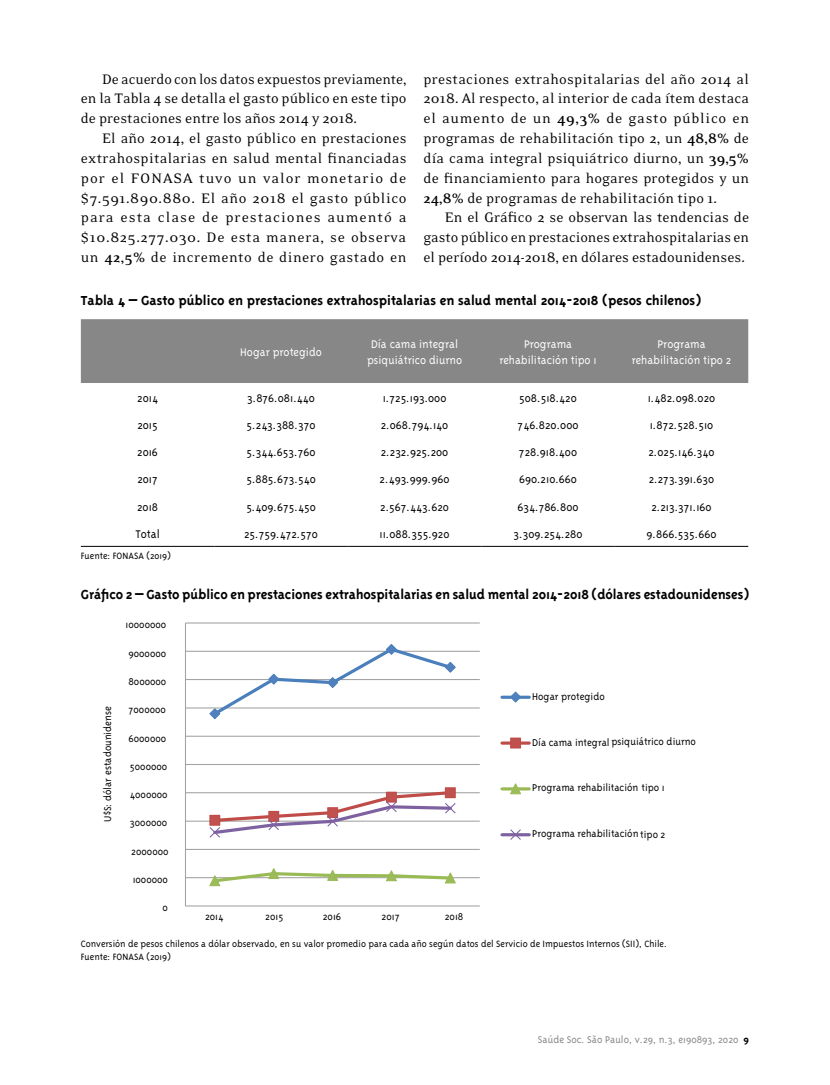
<style>
.page{position:relative;width:830px;height:1085px;background:#fff}
.page>*{position:absolute;margin:0;border:0;box-sizing:border-box;transform-origin:0 0}
.t1{font:15.75px/19.8px "Eidetic Neo";letter-spacing:.005em;color:#000;text-align:justify}
.t2{font:700 15px "Triplex";letter-spacing:-.005em;color:#000}
.t3{font:300 12.75px "Triplex";color:#000}
.t4{font:300 12.75px/16.5px "Triplex";color:#fff;text-align:center}
.t5{font:300 11.4px "Triplex";color:#000}
.t6{font:300 11.25px "Triplex";color:#878787}
.t7{font:300 10.5px/13.5px "Triplex";color:#000}
.s1{font-weight:700}
.s2{font-weight:700;color:#000}
</style>
<div class="page">
<div style="left:81px;top:319px;width:666px;height:64px;background:#878787"></div>
<hr style="left:81px;top:546px;width:133px;height:1px;background:#000">
<hr style="left:214px;top:546px;width:133px;height:1px;background:#000">
<hr style="left:347px;top:546px;width:134px;height:1px;background:#000">
<hr style="left:481px;top:546px;width:133px;height:1px;background:#000">
<hr style="left:614px;top:546px;width:133px;height:1px;background:#000">
<hr style="left:185px;top:877px;width:294px;height:1px;background:#a2a2a2">
<hr style="left:185px;top:848px;width:294px;height:1px;background:#a2a2a2">
<hr style="left:185px;top:820px;width:294px;height:1px;background:#a2a2a2">
<hr style="left:185px;top:792px;width:294px;height:1px;background:#a2a2a2">
<hr style="left:185px;top:763px;width:294px;height:1px;background:#a2a2a2">
<hr style="left:185px;top:735px;width:294px;height:1px;background:#a2a2a2">
<hr style="left:185px;top:707px;width:294px;height:1px;background:#a2a2a2">
<hr style="left:185px;top:679px;width:294px;height:1px;background:#a2a2a2">
<hr style="left:185px;top:650px;width:294px;height:1px;background:#a2a2a2">
<hr style="left:185px;top:622px;width:294px;height:1px;background:#a2a2a2">
<hr style="left:185px;top:623px;width:1px;height:282px;background:#a2a2a2">
<hr style="left:185px;top:905px;width:294px;height:1px;background:#a2a2a2">
<svg style="left:208px;top:644px;width:248px;height:75px"></svg>
<div style="left:444px;top:787px;width:11px;height:11px;border:1px solid #bf4c49"></div>
<svg style="left:208px;top:868px;width:249px;height:18px"></svg>
<svg style="left:208px;top:789px;width:248px;height:49px"></svg>
<hr style="left:501px;top:695px;width:28px;height:3px;background:#4a7fbc">
<svg style="left:509px;top:691px;width:12px;height:12px"></svg>
<hr style="left:501px;top:741px;width:28px;height:3px;background:#bf4c49">
<div style="left:510px;top:738px;width:10px;height:9px;background:#c1514e"></div>
<div style="left:510px;top:737px;width:11px;height:11px;border:1px solid #bf4c49"></div>
<hr style="left:501px;top:787px;width:28px;height:3px;background:#9aba55">
<svg style="left:508px;top:783px;width:14px;height:11px"></svg>
<hr style="left:501px;top:833px;width:28px;height:3px;background:#7d61a1">
<svg style="left:509px;top:829px;width:12px;height:11px"></svg>
<p class="t1" style="left:81px;top:69px;width:327px;text-indent:21px">De acuerdo con los datos expuestos previamente, en la Tabla 4 se detalla el gasto público en este tipo de prestaciones entre los años 2014 y 2018.</p>
<p class="t1" style="left:81px;top:129px;width:327px;text-indent:21px">El año 2014, el gasto público en prestaciones extrahospitalarias en salud mental financiadas por el FONASA tuvo un valor monetario de $7.591.890.880. El año 2018 el gasto público para esta clase de prestaciones aumentó a $10.825.277.030. De esta manera, se observa un <span class="s1">42,5%</span> de incremento de dinero gastado en</p>
<p class="t1" style="left:423px;top:69px;width:327px">prestaciones extrahospitalarias del año 2014 al 2018. Al respecto, al interior de cada ítem destaca el aumento de un <span class="s1">49,3%</span> de gasto público en programas de rehabilitación tipo 2, un <span class="s1">48,8%</span> de día cama integral psiquiátrico diurno, un <span class="s1">39,5% </span>de financiamiento para hogares protegidos y un <span class="s1">24,8%</span> de programas de rehabilitación tipo 1.</p>
<p class="t1" style="left:423px;top:208px;width:327px;text-indent:21px">En el Gráfico 2 se observan las tendencias de gasto público en prestaciones extrahospitalarias en el período 2014-2018, en dólares estadounidenses.</p>
<p class="t2" style="left:81px;top:291px;width:621px">Tabla 4 – Gasto público en prestaciones extrahospitalarias en salud mental 2014-2018 (pesos chilenos)</p>
<p class="t4" style="left:240px;top:344px;width:83px">Hogar protegido</p>
<p class="t4" style="left:367px;top:335px;width:97px">Día cama integral psiquiátrico diurno</p>
<p class="t4" style="left:499px;top:335px;width:99px">Programa rehabilitación tipo 1</p>
<p class="t4" style="left:631px;top:335px;width:101px">Programa rehabilitación tipo 2</p>
<p class="t3" style="left:137px;top:390px;width:22px">2014</p>
<p class="t3" style="left:247px;top:390px;width:69px">3.876.081.440</p>
<p class="t3" style="left:382px;top:390px;width:65px">1.725.193.000</p>
<p class="t3" style="left:519px;top:390px;width:59px">508.518.420</p>
<p class="t3" style="left:647px;top:390px;width:69px">1.482.098.020</p>
<p class="t3" style="left:137px;top:418px;width:22px">2015</p>
<p class="t3" style="left:246px;top:418px;width:70px">5.243.388.370</p>
<p class="t3" style="left:380px;top:418px;width:69px">2.068.794.140</p>
<p class="t3" style="left:517px;top:418px;width:62px">746.820.000</p>
<p class="t3" style="left:649px;top:418px;width:65px">1.872.528.510</p>
<p class="t3" style="left:137px;top:445px;width:22px">2016</p>
<p class="t3" style="left:246px;top:445px;width:70px">5.344.653.760</p>
<p class="t3" style="left:380px;top:445px;width:69px">2.232.925.200</p>
<p class="t3" style="left:518px;top:445px;width:60px">728.918.400</p>
<p class="t3" style="left:648px;top:445px;width:68px">2.025.146.340</p>
<p class="t3" style="left:137px;top:472px;width:22px">2017</p>
<p class="t3" style="left:246px;top:472px;width:71px">5.885.673.540</p>
<p class="t3" style="left:379px;top:472px;width:71px">2.493.999.960</p>
<p class="t3" style="left:518px;top:472px;width:59px">690.210.660</p>
<p class="t3" style="left:648px;top:472px;width:67px">2.273.391.630</p>
<p class="t3" style="left:137px;top:499px;width:22px">2018</p>
<p class="t3" style="left:246px;top:499px;width:71px">5.409.675.450</p>
<p class="t3" style="left:380px;top:499px;width:70px">2.567.443.620</p>
<p class="t3" style="left:517px;top:499px;width:62px">634.786.800</p>
<p class="t3" style="left:651px;top:499px;width:62px">2.213.371.160</p>
<p class="t3" style="left:135px;top:526px;width:26px">Total</p>
<p class="t3" style="left:244px;top:526px;width:75px">25.759.472.570</p>
<p class="t3" style="left:379px;top:526px;width:71px">11.088.355.920</p>
<p class="t3" style="left:513px;top:526px;width:70px">3.309.254.280</p>
<p class="t3" style="left:646px;top:526px;width:71px">9.866.535.660</p>
<p class="t7" style="left:81px;top:548px;width:91px">Fuente: FONASA (2019)</p>
<p class="t2" style="left:81px;top:585px;width:669px">Gráfico 2 – Gasto público en prestaciones extrahospitalarias en salud mental 2014-2018 (dólares estadounidenses)</p>
<p class="t5" style="left:126px;top:618px;width:42px">10000000</p>
<p class="t5" style="left:128px;top:646px;width:39px">9000000</p>
<p class="t5" style="left:101px;top:821px;width:117px;rotate:-90deg">U$S: dólar estadounidense</p>
<p class="t5" style="left:128px;top:675px;width:39px">8000000</p>
<p class="t5" style="left:128px;top:703px;width:39px">7000000</p>
<p class="t5" style="left:128px;top:731px;width:39px">6000000</p>
<p class="t5" style="left:130px;top:759px;width:39px">5000000</p>
<p class="t5" style="left:130px;top:788px;width:39px">4000000</p>
<p class="t5" style="left:130px;top:816px;width:39px">3000000</p>
<p class="t5" style="left:131px;top:844px;width:39px">2000000</p>
<p class="t5" style="left:133px;top:873px;width:37px">1000000</p>
<p class="t5" style="left:162px;top:901px;width:7px">0</p>
<p class="t5" style="left:205px;top:909px;width:20px">2014</p>
<p class="t5" style="left:265px;top:909px;width:20px">2015</p>
<p class="t5" style="left:322px;top:909px;width:20px">2016</p>
<p class="t5" style="left:381px;top:909px;width:20px">2017</p>
<p class="t5" style="left:444px;top:909px;width:20px">2018</p>
<p class="t5" style="left:532px;top:689px;width:74px">Hogar protegido</p>
<p class="t5" style="left:532px;top:735px;width:165px">Día cama integral psiquiátrico diurno</p>
<p class="t5" style="left:532px;top:781px;width:134px">Programa rehabilitación tipo 1</p>
<p class="t5" style="left:532px;top:827px;width:135px">Programa rehabilitación tipo 2</p>
<p class="t7" style="left:81px;top:936px;width:587px">Conversión de pesos chilenos a dólar observado, en su valor promedio para cada año según datos del Servicio de Impuestos Internos (SII), Chile.<br>Fuente: FONASA (2019)</p>
<p class="t6" style="left:537px;top:1033px;width:213px">Saúde Soc. São Paulo, v.29, n.3, e190893, 2020 <span class="s2">9</span></p>
</div>
